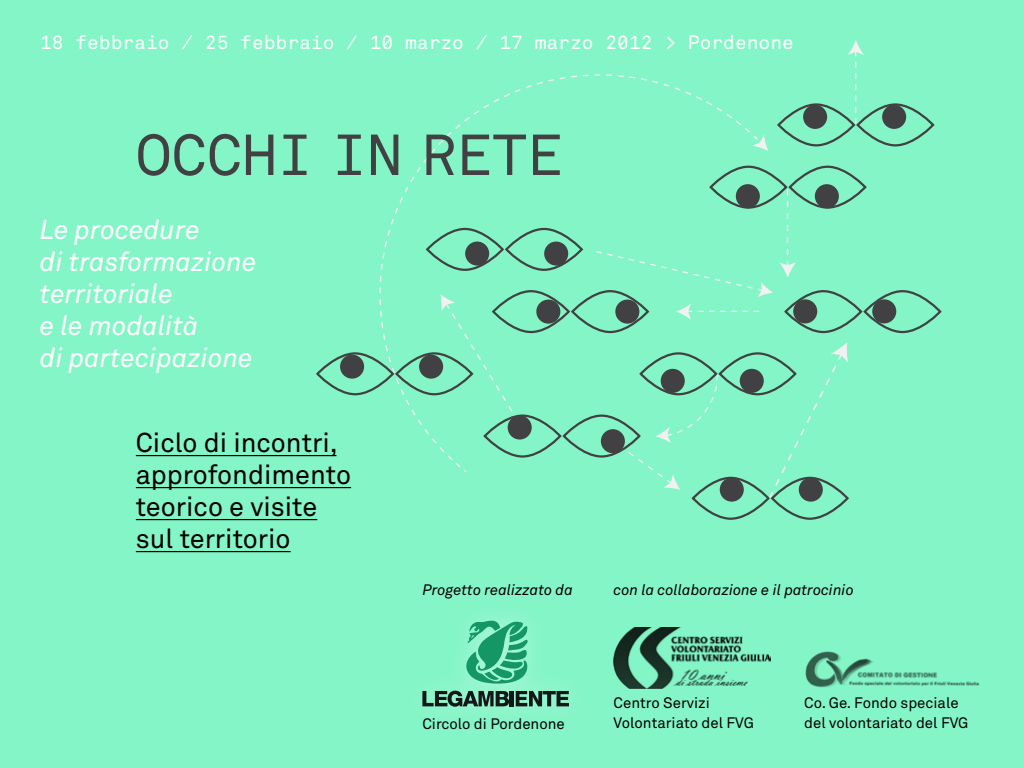
<style>
.page{position:relative;width:1024px;height:768px;background:#83f5c6}
.page>*{position:absolute;margin:0;border:0;box-sizing:border-box;transform-origin:0 0}
.t1{font:57px "Akkurat Mono";color:#414042}
.t2{font:italic 27px/32px "Akkurat";color:#fff}
.t3{font:27px/32px "Akkurat";color:#000}
.t4{font:19px "Akkurat Mono";color:#fff}
.t5{font:15px/20px "Akkurat";color:#000}
.t6{font:italic 15px "Akkurat";color:#000}
</style>
<div class="page">
<hr style="left:136px;top:455px;width:200px;height:1px;background:#000">
<hr style="left:136px;top:487px;width:215px;height:1px;background:#000">
<hr style="left:136px;top:519px;width:181px;height:1px;background:#000">
<hr style="left:136px;top:551px;width:155px;height:1px;background:#000">
<img style="left:805px;top:651px;width:174px;height:37px">
<img style="left:614px;top:627px;width:156px;height:61px">
<svg style="left:315px;top:102px;width:627px;height:419px"></svg>
<svg style="left:516px;top:691px;width:53px;height:15px"></svg>
<hr style="left:510px;top:691px;width:4px;height:15px;background:#131718">
<svg style="left:422px;top:691px;width:87px;height:16px"></svg>
<svg style="left:462px;top:621px;width:68px;height:63px"></svg>
<p class="t4" style="left:40px;top:30px;width:755px">18 febbraio / 25 febbraio / 10 marzo / 17 marzo 2012 &gt; Pordenone</p>
<h1 class="t1" style="left:136px;top:119px;width:428px">OCCHI IN RETE</h1>
<h2 class="t2" style="left:40px;top:213px;width:218px">Le procedure<br>di trasformazione territoriale<br>e le modalità<br>di partecipazione</h2>
<h2 class="t3" style="left:136px;top:427px;width:217px">Ciclo di incontri, approfondimento teorico e visite sul territorio</h2>
<p class="t6" style="left:422px;top:580px;width:152px">Progetto realizzato da</p>
<p class="t5" style="left:422px;top:713px;width:144px">Circolo di Pordenone</p>
<p class="t6" style="left:614px;top:580px;width:242px">con la collaborazione e il patrocinio</p>
<p class="t5" style="left:614px;top:692px;width:142px">Centro Servizi<br>Volontariato del FVG</p>
<p class="t5" style="left:804px;top:692px;width:166px">Co. Ge. Fondo speciale del volontariato del FVG</p>
</div>
